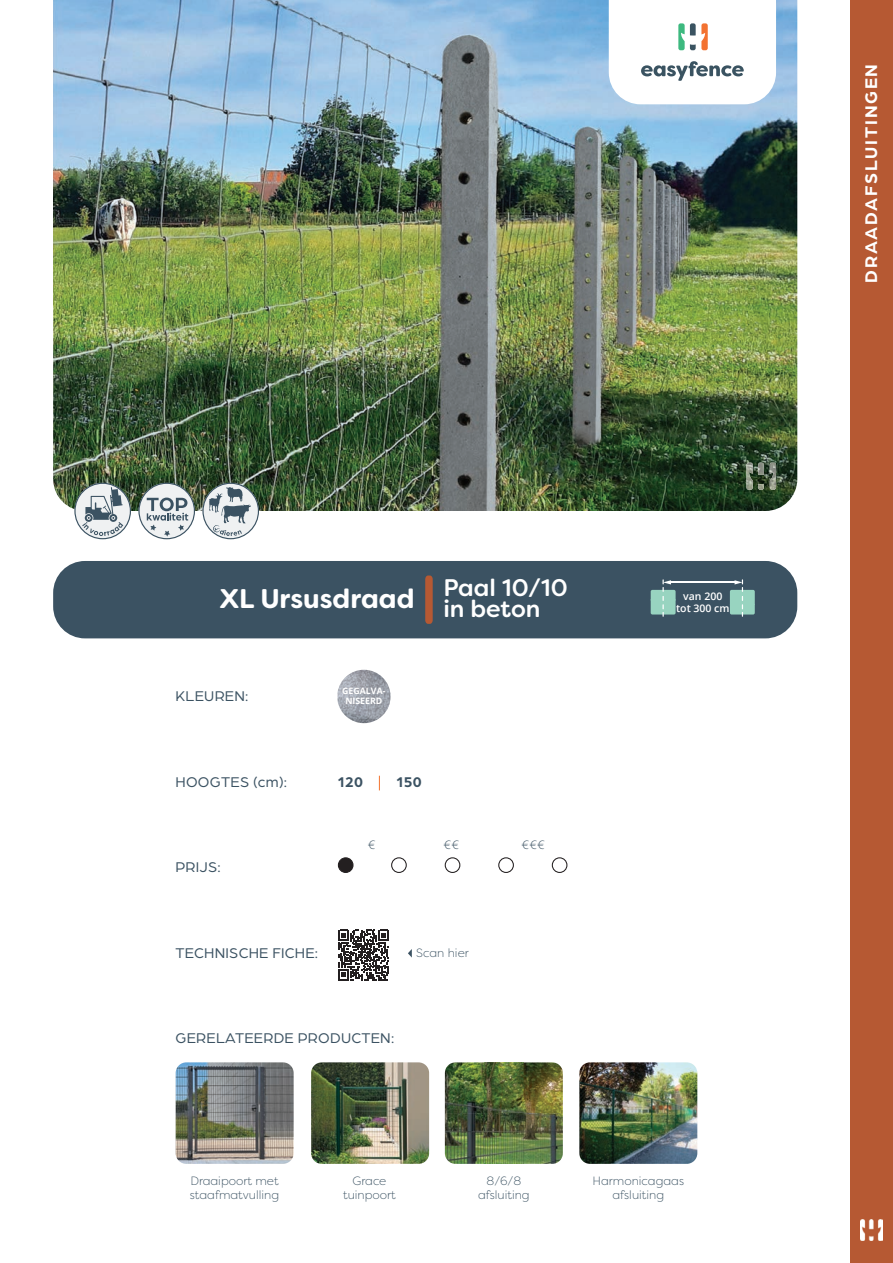
<style>
.page{position:relative;width:893px;height:1263px;background:#fff}
.page>*{position:absolute;margin:0;border:0;box-sizing:border-box;transform-origin:0 0}
.t1{font:700 27px "Filson Soft";color:#fff}
.t2{font:500 24px/21px "Filson Soft";color:#fff}
.t3{font:700 18px "Arboria";letter-spacing:.1em;color:#fff}
.t4{font:15px "Arboria";letter-spacing:.02em;color:#3b5262}
.t5{font:700 15px "Arboria";letter-spacing:.02em;color:#3b5262}
.t6{font:300 12px/14.4px "Filson Pro";color:#3b5262;text-align:center}
.t7{font:600 10.5px "Open Sans";color:#fff}
.t8{font:700 8.85px/10.5px "Open Sans";color:#fff;text-align:center}
</style>
<div class="page">
<div style="left:850px;top:0;width:43px;height:1263px;background:#b65933"></div>
<div style="left:53px;top:561px;width:744px;height:77px;background:#3b5262;border-radius:32px"></div>
<svg style="left:425px;top:575px;width:8px;height:49px"></svg>
<img style="left:861px;top:1220px;width:22px;height:20px">
<img style="left:53px;top:0;width:744px;height:511px">
<div style="left:338px;top:858px;width:15px;height:14px;background:#231f20;border-radius:50%"></div>
<div style="left:338px;top:857px;width:15px;height:16px;border:1px solid #231f20;border-radius:50%"></div>
<div style="left:498px;top:857px;width:16px;height:16px;border:1px solid #231f20;border-radius:50%"></div>
<div style="left:445px;top:857px;width:15px;height:16px;border:1px solid #231f20;border-radius:50%"></div>
<div style="left:391px;top:857px;width:16px;height:16px;border:1px solid #231f20;border-radius:50%"></div>
<div style="left:552px;top:857px;width:15px;height:16px;border:1px solid #231f20;border-radius:50%"></div>
<svg style="left:379px;top:776px;width:1px;height:14px"></svg>
<img style="left:445px;top:1062px;width:118px;height:102px">
<img style="left:579px;top:1062px;width:118px;height:102px">
<hr style="left:670px;top:582px;width:66px;height:1px;background:#fff">
<svg style="left:730px;top:579px;width:25px;height:38px"></svg>
<svg style="left:651px;top:579px;width:25px;height:38px"></svg>
<svg style="left:338px;top:930px;width:51px;height:50px"></svg>
<svg style="left:408px;top:949px;width:4px;height:8px"></svg>
<img style="left:746px;top:463px;width:7px;height:27px">
<svg style="left:758px;top:484px;width:6px;height:6px"></svg>
<svg style="left:758px;top:463px;width:6px;height:12px"></svg>
<img style="left:770px;top:463px;width:6px;height:27px">
<img style="left:338px;top:670px;width:53px;height:53px">
<img style="left:176px;top:1062px;width:118px;height:102px">
<img style="left:311px;top:1062px;width:118px;height:102px">
<svg style="left:74px;top:483px;width:57px;height:56px"></svg>
<svg style="left:202px;top:483px;width:57px;height:56px"></svg>
<svg style="left:138px;top:483px;width:57px;height:56px"></svg>
<svg style="left:609px;top:0;width:167px;height:104px"></svg>
<h1 class="t1" style="left:220px;top:581px;width:196px">XL Ursusdraad</h1>
<p class="t4" style="left:175px;top:686px;width:75px">KLEUREN:</p>
<p class="t8" style="left:342px;top:685px;width:45px">GEGALVA-<br>NISEERD</p>
<h2 class="t2" style="left:443px;top:577px;width:126px">Paal 10/10 in beton</h2>
<p class="t4" style="left:175px;top:772px;width:113px">HOOGTES (cm):</p>
<p class="t5" style="left:337px;top:772px;width:27px">120</p>
<p class="t5" style="left:396px;top:772px;width:27px">150</p>
<p class="t4" style="left:175px;top:858px;width:47px">PRIJS:</p>
<p class="t4" style="left:175px;top:943px;width:144px">TECHNISCHE FICHE:</p>
<p class="t6" style="left:368px;top:837px;width:9px">€</p>
<p class="t6" style="left:444px;top:837px;width:17px">€€</p>
<p class="t6" style="left:521px;top:837px;width:25px">€€€</p>
<p class="t6" style="left:416px;top:946px;width:54px">Scan hier</p>
<p class="t4" style="left:175px;top:1029px;width:221px">GERELATEERDE PRODUCTEN:</p>
<p class="t7" style="left:683px;top:589px;width:41px">van 200</p>
<p class="t7" style="left:676px;top:601px;width:55px">tot 300 cm</p>
<p class="t6" style="left:190px;top:1173px;width:91px;text-align:left">Draaipoort met staafmatvulling</p>
<p class="t6" style="left:343px;top:1173px;width:54px">Grace tuinpoort</p>
<p class="t6" style="left:478px;top:1173px;width:53px">8/6/8 afsluiting</p>
<p class="t6" style="left:593px;top:1173px;width:93px">Harmonicagaas afsluiting</p>
<h3 class="t3" style="left:859px;top:283px;width:220px;rotate:-90deg">DRAADAFSLUITINGEN</h3>
</div>
